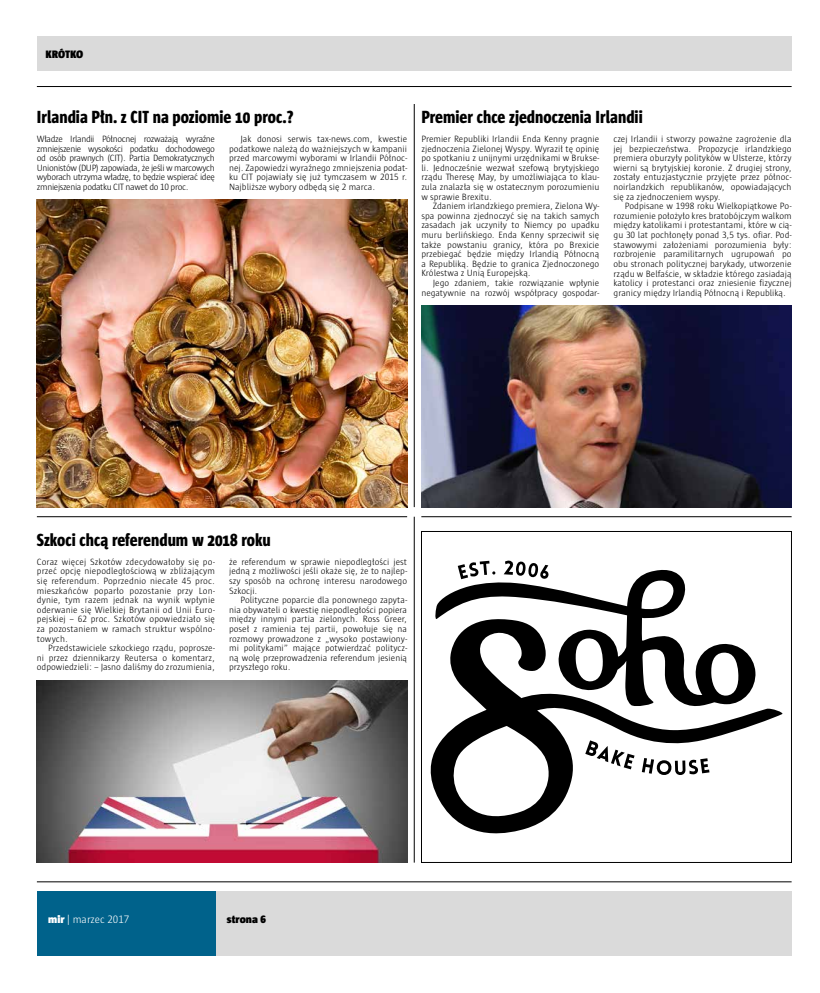
<style>
.page{position:relative;width:820px;height:993px;background:#fff}
.page>*{position:absolute;margin:0;border:0;box-sizing:border-box;transform-origin:0 0}
.t1{font:800 condensed 18px "Sun";color:#000}
.t2{font:300 11px "Sun";color:#fff}
.t3{font:900 11px "Sun";letter-spacing:-.005em;color:#000}
.t4{font:300 9.3px/9.6px "Sun";color:#000;text-align:justify}
.s1{font-weight:900}
</style>
<div class="page">
<hr style="left:37px;top:86px;width:754px;height:1px;background:#000">
<hr style="left:37px;top:881px;width:754px;height:1px;background:#000">
<div style="left:37px;top:891px;width:178px;height:64px;background:#00628b"></div>
<div style="left:215px;top:891px;width:576px;height:64px;background:#dadada"></div>
<svg style="left:430px;top:708px;width:353px;height:126px"></svg>
<svg style="left:434px;top:565px;width:322px;height:145px"></svg>
<svg style="left:585px;top:740px;width:49px;height:29px"></svg>
<svg style="left:641px;top:757px;width:68px;height:19px"></svg>
<svg style="left:457px;top:560px;width:38px;height:19px"></svg>
<svg style="left:503px;top:560px;width:45px;height:19px"></svg>
<div style="left:421px;top:531px;width:370px;height:331px;border:1px solid #000"></div>
<div style="left:37px;top:37px;width:754px;height:34px;background:#dadada"></div>
<hr style="left:37px;top:516px;width:370px;height:1px;background:#000">
<img style="left:37px;top:680px;width:370px;height:182px">
<hr style="left:421px;top:516px;width:370px;height:1px;background:#000">
<hr style="left:414px;top:516px;width:1px;height:346px;background:#000">
<img style="left:37px;top:199px;width:370px;height:308px">
<img style="left:421px;top:305px;width:370px;height:202px">
<hr style="left:414px;top:103px;width:1px;height:404px;background:#000">
<p class="t3" style="left:45px;top:48px;width:39px">KRÓTKO</p>
<h1 class="t1" style="left:37px;top:107px;width:258px">Irlandia Płn. z CIT na poziomie 10 proc.?</h1>
<p class="t4" style="left:37px;top:134px;width:179px">Władze Irlandii Północnej rozważają wyraźne zmniejszenie wysokości podatku dochodowego od osób prawnych (CIT). Partia Demokratycznych Unionistów (DUP) zapowiada, że jeśli w marcowych wyborach utrzyma władzę, to będzie wspierać ideę zmniejszenia podatku CIT nawet do 10 proc.</p>
<p class="t4" style="left:229px;top:134px;width:179px;text-indent:11px">Jak donosi serwis tax-news.com, kwestie podatkowe należą do ważniejszych w kampanii przed marcowymi wyborami w Irlandii Północ&shy;nej. Zapowiedzi wyraźnego zmniejszenia podat&shy;ku CIT pojawiały się już tymczasem w 2015 r.<br>Najbliższe wybory odbędą się 2 marca.</p>
<h1 class="t1" style="left:421px;top:107px;width:223px">Premier chce zjednoczenia Irlandii</h1>
<p class="t4" style="left:421px;top:134px;width:179px">Premier Republiki Irlandii Enda Kenny pragnie zjednoczenia Zielonej Wyspy. Wyraził tę opinię po spotkaniu z unijnymi urzędnikami w Brukse&shy;li. Jednocześnie wezwał szefową brytyjskiego rządu Theresę May, by umożliwiająca to klau&shy;zula znalazła się w ostatecznym porozumieniu w sprawie Brexitu.</p>
<p class="t4" style="left:421px;top:201px;width:179px;text-indent:11px">Zdaniem irlandzkiego premiera, Zielona Wy&shy;spa powinna zjednoczyć się na takich samych zasadach jak uczyniły to Niemcy po upadku muru berlińskiego. Enda Kenny sprzeciwił się także powstaniu granicy, która po Brexicie przebiegać będzie między Irlandią Północną a Republiką. Będzie to granica Zjednoczonego Królestwa z Unią Europejską.</p>
<p class="t4" style="left:421px;top:278px;width:179px;text-align:right">Jego zdaniem, takie rozwiązanie wpłynie negatywnie na rozwój współpracy gospodar-</p>
<p class="t4" style="left:613px;top:134px;width:179px">czej Irlandii i stworzy poważne zagrożenie dla jej bezpieczeństwa. Propozycje irlandzkiego premiera oburzyły polityków w Ulsterze, którzy wierni są brytyjskiej koronie. Z drugiej strony, zostały entuzjastycznie przyjęte przez północ&shy;noirlandzkich republikanów, opowiadających się za zjednoczeniem wyspy.</p>
<p class="t4" style="left:613px;top:201px;width:179px;text-indent:11px">Podpisane w 1998 roku Wielkopiątkowe Po&shy;rozumienie położyło kres bratobójczym walkom między katolikami i protestantami, które w cią&shy;gu 30 lat pochłonęły ponad 3,5 tys. ofiar. Pod&shy;stawowymi założeniami porozumienia były: rozbrojenie paramilitarnych ugrupowań po obu stronach politycznej barykady, utworzenie rządu w Belfaście, w składzie którego zasiadają katolicy i protestanci oraz zniesienie fizycznej granicy między Irlandią Północną i Republiką.</p>
<h1 class="t1" style="left:37px;top:529px;width:235px">Szkoci chcą referendum w 2018 roku</h1>
<p class="t4" style="left:37px;top:556px;width:179px">Coraz więcej Szkotów zdecydowałoby się po&shy;przeć opcję niepodległościową w zbliżającym się referendum. Poprzednio niecałe 45 proc. mieszkańców poparło pozostanie przy Lon&shy;dynie, tym razem jednak na wynik wpłynie oderwanie się Wielkiej Brytanii od Unii Euro&shy;pejskiej – 62 proc. Szkotów opowiedziało się za pozostaniem w ramach struktur wspólno&shy;towych.</p>
<p class="t4" style="left:37px;top:643px;width:179px;text-indent:11px">Przedstawiciele szkockiego rządu, poprosze&shy;ni przez dziennikarzy Reutersa o komentarz, odpowiedzieli: – Jasno daliśmy do zrozumienia,</p>
<p class="t4" style="left:229px;top:556px;width:179px">że referendum w sprawie niepodległości jest jedną z możliwości jeśli okaże się, że to najlep&shy;szy sposób na ochronę interesu narodowego Szkocji.</p>
<p class="t4" style="left:229px;top:595px;width:179px;text-indent:11px">Polityczne poparcie dla ponownego zapyta&shy;nia obywateli o kwestię niepodległości popiera między innymi partia zielonych. Ross Greer, poseł z ramienia tej partii, powołuje się na rozmowy prowadzone z „wysoko postawiony&shy;mi politykami” mające potwierdzać politycz&shy;ną wolę przeprowadzenia referendum jesienią przyszłego roku.</p>
<p class="t2" style="left:48px;top:913px;width:83px"><span class="s1">mir</span> | marzec 2017</p>
<p class="t3" style="left:227px;top:912px;width:41px">strona 6</p>
</div>
